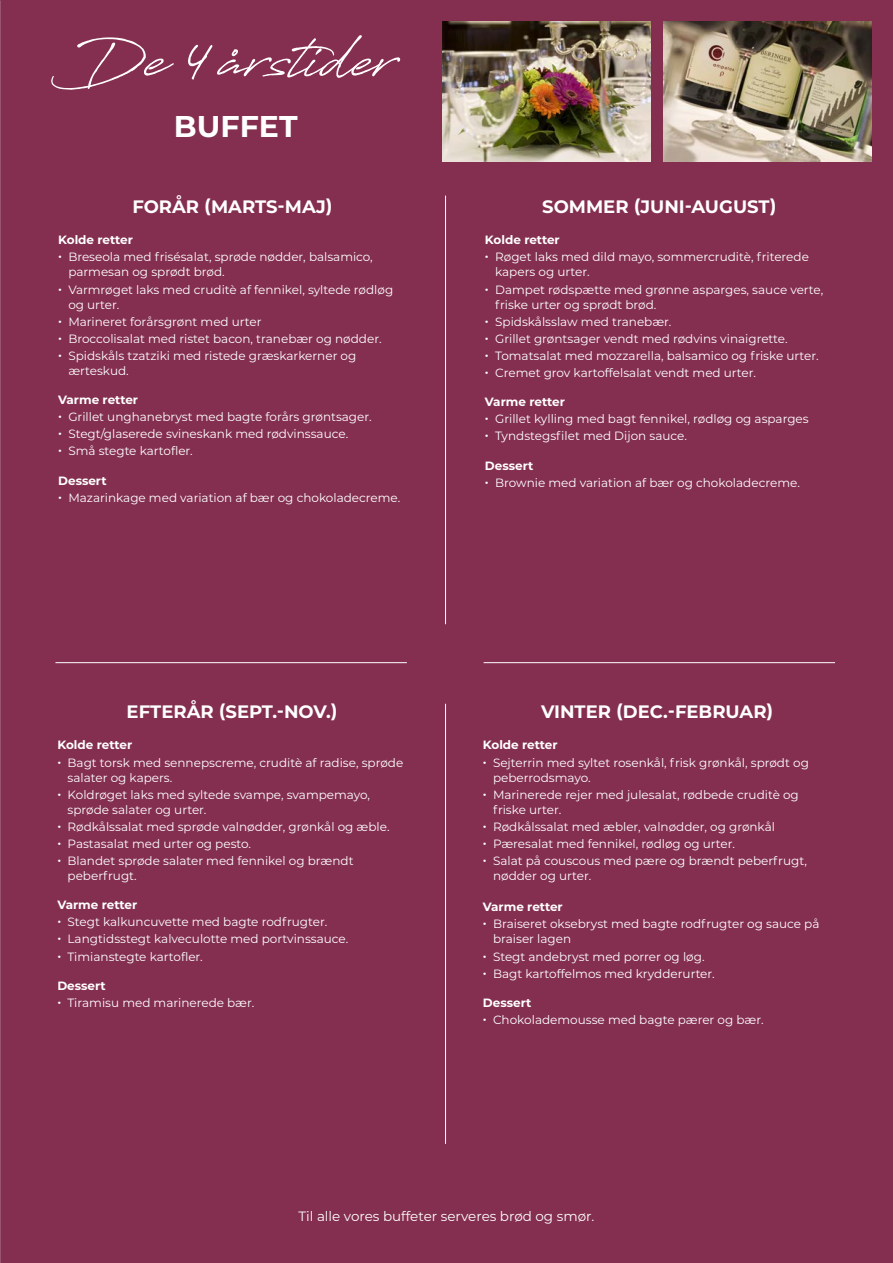
<style>
.page{position:relative;width:893px;height:1263px;background:#842f4f}
.page>*{position:absolute;margin:0;border:0;box-sizing:border-box;transform-origin:0 0}
.t1{font:60px "Antro Vectra Bolder";color:#fff}
.t2{font:700 30px "Montserrat";color:#fff}
.t3{font:700 18px "Montserrat";color:#fff}
.t4{font:13.5px "Montserrat";color:#fff}
.t5{font:12px/15px "Montserrat";color:#fff}
.t6{font:700 12px "Montserrat";color:#fff}
.s1{font-family:"Journal";font-style:italic}
.s2{font-weight:700}
</style>
<div class="page">
<hr style="left:445px;top:704px;width:1px;height:440px;background:#fff">
<hr style="left:55px;top:662px;width:352px;height:1px;background:#fff">
<hr style="left:445px;top:196px;width:1px;height:428px;background:#fff">
<hr style="left:484px;top:662px;width:351px;height:1px;background:#fff">
<img style="left:442px;top:21px;width:209px;height:141px">
<img style="left:663px;top:21px;width:209px;height:141px">
<p class="t1" style="left:58px;top:18px;width:340px">De <span class="s1">4</span>årstider</p>
<p class="t2" style="left:174px;top:105px;width:125px">BUFFET</p>
<p class="t3" style="left:132px;top:194px;width:202px">FORÅR (MARTS-MAJ)</p>
<p class="t6" style="left:58px;top:231px;width:76px">Kolde retter</p>
<p class="t5" style="left:68px;top:249px;width:306px;text-indent:-10px"><span class="s2">·</span> Breseola med frisésalat, sprøde nødder, balsamico, parmesan og sprødt brød.</p>
<p class="t5" style="left:68px;top:281px;width:326px;text-indent:-10px"><span class="s2">·</span> Varmrøget laks med cruditè af fennikel, syltede rødløg og urter.</p>
<p class="t5" style="left:58px;top:313px;width:205px"><span class="s2">·</span> Marineret forårsgrønt med urter</p>
<p class="t5" style="left:58px;top:331px;width:325px"><span class="s2">·</span> Broccolisalat med ristet bacon, tranebær og nødder.</p>
<p class="t5" style="left:68px;top:348px;width:290px;text-indent:-10px"><span class="s2">·</span> Spidskåls tzatziki med ristede græskarkerner og ærteskud.</p>
<p class="t6" style="left:58px;top:391px;width:81px">Varme retter</p>
<p class="t5" style="left:58px;top:409px;width:315px"><span class="s2">·</span> Grillet unghanebryst med bagte forårs grøntsager.</p>
<p class="t5" style="left:58px;top:426px;width:292px"><span class="s2">·</span> Stegt/glaserede svineskank med rødvinssauce.</p>
<p class="t5" style="left:58px;top:443px;width:136px"><span class="s2">·</span> Små stegte kartofler.</p>
<p class="t6" style="left:58px;top:472px;width:50px">Dessert</p>
<p class="t5" style="left:58px;top:489px;width:344px"><span class="s2">·</span> Mazarinkage med variation af bær og chokoladecreme.</p>
<p class="t3" style="left:127px;top:699px;width:213px">EFTERÅR (SEPT.-NOV.)</p>
<p class="t6" style="left:57px;top:736px;width:76px">Kolde retter</p>
<p class="t5" style="left:68px;top:754px;width:337px;text-indent:-10px"><span class="s2">·</span> Bagt torsk med sennepscreme, cruditè af radise, sprøde salater og kapers.</p>
<p class="t5" style="left:68px;top:786px;width:304px;text-indent:-10px"><span class="s2">·</span> Koldrøget laks med syltede svampe, svampemayo, sprøde salater og urter.</p>
<p class="t5" style="left:57px;top:819px;width:334px"><span class="s2">·</span> Rødkålssalat med sprøde valnødder, grønkål og æble.</p>
<p class="t5" style="left:57px;top:836px;width:195px"><span class="s2">·</span> Pastasalat med urter og pesto.</p>
<p class="t5" style="left:68px;top:853px;width:288px;text-indent:-10px"><span class="s2">·</span> Blandet sprøde salater med fennikel og brændt peberfrugt.</p>
<p class="t6" style="left:57px;top:896px;width:81px">Varme retter</p>
<p class="t5" style="left:57px;top:914px;width:271px"><span class="s2">·</span> Stegt kalkuncuvette med bagte rodfrugter.</p>
<p class="t5" style="left:57px;top:931px;width:292px"><span class="s2">·</span> Langtidsstegt kalveculotte med portvinssauce.</p>
<p class="t5" style="left:57px;top:948px;width:147px"><span class="s2">·</span> Timianstegte kartofler.</p>
<p class="t6" style="left:57px;top:977px;width:50px">Dessert</p>
<p class="t5" style="left:57px;top:995px;width:198px"><span class="s2">·</span> Tiramisu med marinerede bær.</p>
<p class="t3" style="left:542px;top:194px;width:236px">SOMMER (JUNI-AUGUST)</p>
<p class="t6" style="left:485px;top:231px;width:76px">Kolde retter</p>
<p class="t5" style="left:495px;top:249px;width:315px;text-indent:-10px"><span class="s2">·</span> Røget laks med dild mayo, sommercruditè, friterede kapers og urter.</p>
<p class="t5" style="left:495px;top:281px;width:330px;text-indent:-10px"><span class="s2">·</span> Dampet rødspætte med grønne asparges, sauce verte, friske urter og sprødt brød.</p>
<p class="t5" style="left:485px;top:313px;width:188px"><span class="s2">·</span> Spidskålsslaw med tranebær.</p>
<p class="t5" style="left:485px;top:331px;width:304px"><span class="s2">·</span> Grillet grøntsager vendt med rødvins vinaigrette.</p>
<p class="t5" style="left:485px;top:348px;width:335px"><span class="s2">·</span> Tomatsalat med mozzarella, balsamico og friske urter.</p>
<p class="t5" style="left:485px;top:365px;width:273px"><span class="s2">·</span> Cremet grov kartoffelsalat vendt med urter.</p>
<p class="t6" style="left:485px;top:393px;width:81px">Varme retter</p>
<p class="t5" style="left:485px;top:411px;width:325px"><span class="s2">·</span> Grillet kylling med bagt fennikel, rødløg og asparges</p>
<p class="t5" style="left:485px;top:428px;width:203px"><span class="s2">·</span> Tyndstegsfilet med Dijon sauce.</p>
<p class="t6" style="left:485px;top:457px;width:50px">Dessert</p>
<p class="t5" style="left:485px;top:474px;width:316px"><span class="s2">·</span> Brownie med variation af bær og chokoladecreme.</p>
<p class="t3" style="left:541px;top:699px;width:234px">VINTER (DEC.-FEBRUAR)</p>
<p class="t6" style="left:483px;top:736px;width:76px">Kolde retter</p>
<p class="t5" style="left:493px;top:754px;width:317px;text-indent:-10px"><span class="s2">·</span> Sejterrin med syltet rosenkål, frisk grønkål, sprødt og peberrodsmayo.</p>
<p class="t5" style="left:493px;top:786px;width:307px;text-indent:-10px"><span class="s2">·</span> Marinerede rejer med julesalat, rødbede cruditè og friske urter.</p>
<p class="t5" style="left:483px;top:819px;width:294px"><span class="s2">·</span> Rødkålssalat med æbler, valnødder, og grønkål</p>
<p class="t5" style="left:483px;top:836px;width:254px"><span class="s2">·</span> Pæresalat med fennikel, rødløg og urter.</p>
<p class="t5" style="left:493px;top:853px;width:315px;text-indent:-10px"><span class="s2">·</span> Salat på couscous med pære og brændt peberfrugt, nødder og urter.</p>
<p class="t6" style="left:483px;top:898px;width:81px">Varme retter</p>
<p class="t5" style="left:493px;top:916px;width:328px;text-indent:-10px"><span class="s2">·</span> Braiseret oksebryst med bagte rodfrugter og sauce på braiser lagen</p>
<p class="t5" style="left:483px;top:948px;width:223px"><span class="s2">·</span> Stegt andebryst med porrer og løg.</p>
<p class="t5" style="left:483px;top:965px;width:233px"><span class="s2">·</span> Bagt kartoffelmos med krydderurter.</p>
<p class="t6" style="left:483px;top:994px;width:50px">Dessert</p>
<p class="t5" style="left:483px;top:1012px;width:282px"><span class="s2">·</span> Chokolademousse med bagte pærer og bær.</p>
<p class="t4" style="left:299px;top:1207px;width:297px">Til alle vores buffeter serveres brød og smør.</p>
</div>
